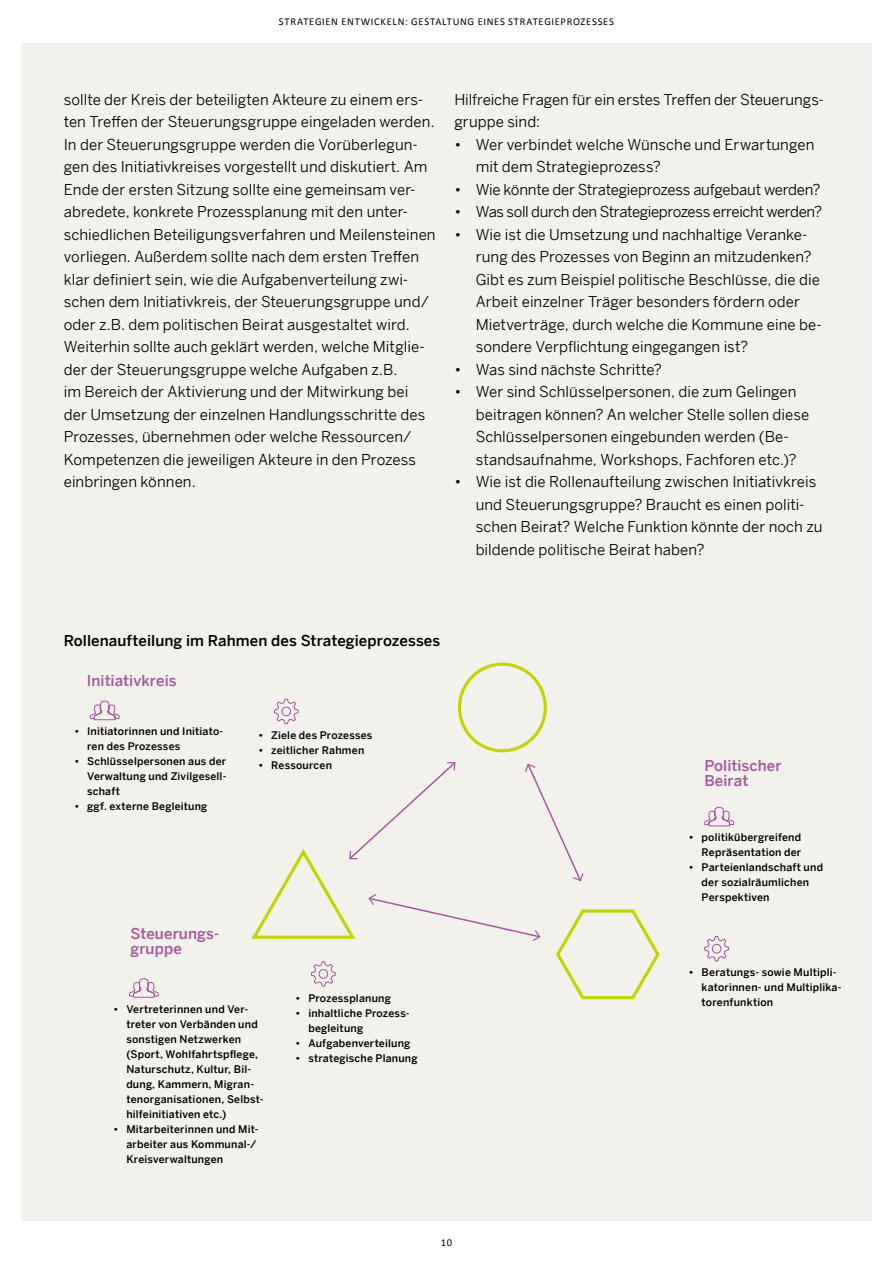
<style>
.page{position:relative;width:893px;height:1263px;background:#fff}
.page>*{position:absolute;margin:0;border:0;box-sizing:border-box;transform-origin:0 0}
.t1{font:15px/22.5px "Benton Sans";letter-spacing:.005em;color:#000}
.t2{font:500 15px/15px "Benton Sans";letter-spacing:.005em;color:#a6579e}
.t3{font:15px "Benton Sans";letter-spacing:-.025em;color:#000}
.t4{font:15px "Benton Sans";letter-spacing:-.015em;color:#000}
.t5{font:500 15px "Benton Sans";letter-spacing:.005em;color:#000}
.t6{font:500 10.5px/15px "Benton Sans";letter-spacing:.02em;color:#000}
.t7{font:10.5px "Calibri";letter-spacing:.065em;color:#000}
.s1{font-weight:700}
</style>
<div class="page">
<div style="left:21px;top:43px;width:851px;height:1177px;background:#f3f1ec"></div>
<div style="left:458px;top:662px;width:89px;height:90px;border:3px solid #c4d403;border-radius:50%"></div>
<svg style="left:704px;top:806px;width:30px;height:21px"></svg>
<svg style="left:704px;top:936px;width:25px;height:26px"></svg>
<svg style="left:90px;top:700px;width:30px;height:20px"></svg>
<svg style="left:274px;top:698px;width:25px;height:26px"></svg>
<svg style="left:129px;top:978px;width:30px;height:20px"></svg>
<svg style="left:251px;top:762px;width:409px;height:238px"></svg>
<p class="t7" style="left:279px;top:15px;width:337px">STRATEGIEN ENTWICKELN: GESTALTUNG EINES STRATEGIEPROZESSES</p>
<p class="t1" style="left:64px;top:88px;width:373px">sollte der Kreis der beteiligten Akteure zu einem ers&shy;ten Treffen der Steuerungsgruppe eingeladen werden.<br>In der Steuerungsgruppe werden die Vorüberlegun&shy;gen des Initiativkreises vorgestellt und diskutiert. Am Ende der ersten Sitzung sollte eine gemeinsam ver&shy;abredete, konkrete Prozessplanung mit den unter&shy;schiedlichen Beteiligungsverfahren und Meilensteinen vorliegen. Außerdem sollte nach dem ersten Treffen klar definiert sein, wie die Aufgabenverteilung zwi&shy;schen dem Initiativkreis, der Steuerungsgruppe und/ oder z.B. dem politischen Beirat ausgestaltet wird.<br>Weiterhin sollte auch geklärt werden, welche Mitglie&shy;der der Steuerungsgruppe welche Aufgaben z.B.<br>im Bereich der Aktivierung und der Mitwirkung bei<br>der Umsetzung der einzelnen Handlungsschritte des Prozesses, übernehmen oder welche Ressourcen/ Kompetenzen die jeweiligen Akteure in den Prozess einbringen können.</p>
<p class="t1" style="left:454px;top:88px;width:371px">Hilfreiche Fragen für ein erstes Treffen der Steuerungs&shy;gruppe sind:</p>
<p class="t1" style="left:476px;top:133px;width:340px;text-indent:-21px">• Wer verbindet welche Wünsche und Erwartungen mit dem Strategieprozess?</p>
<p class="t4" style="left:454px;top:180px;width:368px">• Wie könnte der Strategieprozess aufgebaut werden?</p>
<p class="t3" style="left:454px;top:203px;width:369px">• Was soll durch den Strategieprozess erreicht werden?</p>
<p class="t1" style="left:476px;top:223px;width:348px;text-indent:-21px">• Wie ist die Umsetzung und nachhaltige Veranke&shy;rung des Prozesses von Beginn an mitzudenken?<br>Gibt es zum Beispiel politische Beschlüsse, die die Arbeit einzelner Träger besonders fördern oder Mietverträge, durch welche die Kommune eine be&shy;sondere Verpflichtung eingegangen ist?</p>
<p class="t1" style="left:454px;top:358px;width:209px">• Was sind nächste Schritte?</p>
<p class="t1" style="left:476px;top:380px;width:335px;text-indent:-21px">• Wer sind Schlüsselpersonen, die zum Gelingen beitragen können? An welcher Stelle sollen diese Schlüsselpersonen eingebunden werden (Be&shy;standsaufnahme, Workshops, Fachforen etc.)?</p>
<p class="t1" style="left:476px;top:470px;width:348px;text-indent:-21px">• Wie ist die Rollenaufteilung zwischen Initiativkreis und Steuerungsgruppe? Braucht es einen politi&shy;schen Beirat? Welche Funktion könnte der noch zu bildende politische Beirat haben?</p>
<p class="t5" style="left:64px;top:632px;width:378px">Rollenaufteilung im Rahmen des Strategieprozesses</p>
<p class="t2" style="left:87px;top:673px;width:91px">Initiativkreis</p>
<p class="t6" style="left:87px;top:724px;width:138px;text-indent:-13px"><span class="s1">•</span> Initiatorinnen und Initiato&shy;ren des Prozesses</p>
<p class="t6" style="left:87px;top:754px;width:141px;text-align:justify;text-indent:-13px"><span class="s1">•</span> Schlüsselpersonen aus der Verwaltung und Zivilgesell&shy;schaft</p>
<p class="t6" style="left:74px;top:799px;width:135px"><span class="s1">•</span> ggf. externe Begleitung</p>
<p class="t6" style="left:258px;top:728px;width:115px"><span class="s1">•</span> Ziele des Prozesses</p>
<p class="t6" style="left:258px;top:743px;width:107px"><span class="s1">•</span> zeitlicher Rahmen</p>
<p class="t6" style="left:258px;top:758px;width:75px"><span class="s1">•</span> Ressourcen</p>
<p class="t2" style="left:130px;top:926px;width:90px">Steuerungs&shy;gruppe</p>
<p class="t6" style="left:126px;top:1001px;width:139px;text-indent:-13px"><span class="s1">•</span> Vertreterinnen und Ver&shy;treter von Verbänden und sonstigen Netzwerken (Sport, Wohlfahrtspflege,<br>Naturschutz, Kultur, Bil&shy;dung, Kammern, Migran&shy;tenorganisationen, Selbst&shy;hilfeinitiativen etc.)</p>
<p class="t6" style="left:126px;top:1121px;width:134px;text-indent:-13px"><span class="s1">•</span> Mitarbeiterinnen und Mit&shy;arbeiter aus Kommunal-/<br>Kreisverwaltungen</p>
<p class="t6" style="left:296px;top:990px;width:97px"><span class="s1">•</span> Prozessplanung</p>
<p class="t6" style="left:308px;top:1005px;width:103px;text-indent:-13px"><span class="s1">•</span> inhaltliche Prozess&shy;begleitung</p>
<p class="t6" style="left:296px;top:1035px;width:116px"><span class="s1">•</span> Aufgabenverteilung</p>
<p class="t6" style="left:296px;top:1050px;width:124px"><span class="s1">•</span> strategische Planung</p>
<p class="t7" style="left:441px;top:1236px;width:13px">10</p>
<p class="t2" style="left:704px;top:758px;width:79px">Politischer<br>Beirat</p>
<p class="t6" style="left:689px;top:830px;width:114px;text-align:right"><span class="s1">•</span> politikübergreifend<br>Repräsentation der</p>
<p class="t6" style="left:702px;top:860px;width:123px;text-indent:-13px"><span class="s1">•</span> Parteienlandschaft und der sozialräumlichen<br>Perspektiven</p>
<p class="t6" style="left:702px;top:965px;width:141px;text-indent:-13px"><span class="s1">•</span> Beratungs- sowie Multipli&shy;katorinnen- und Multiplika&shy;torenfunktion</p>
</div>
